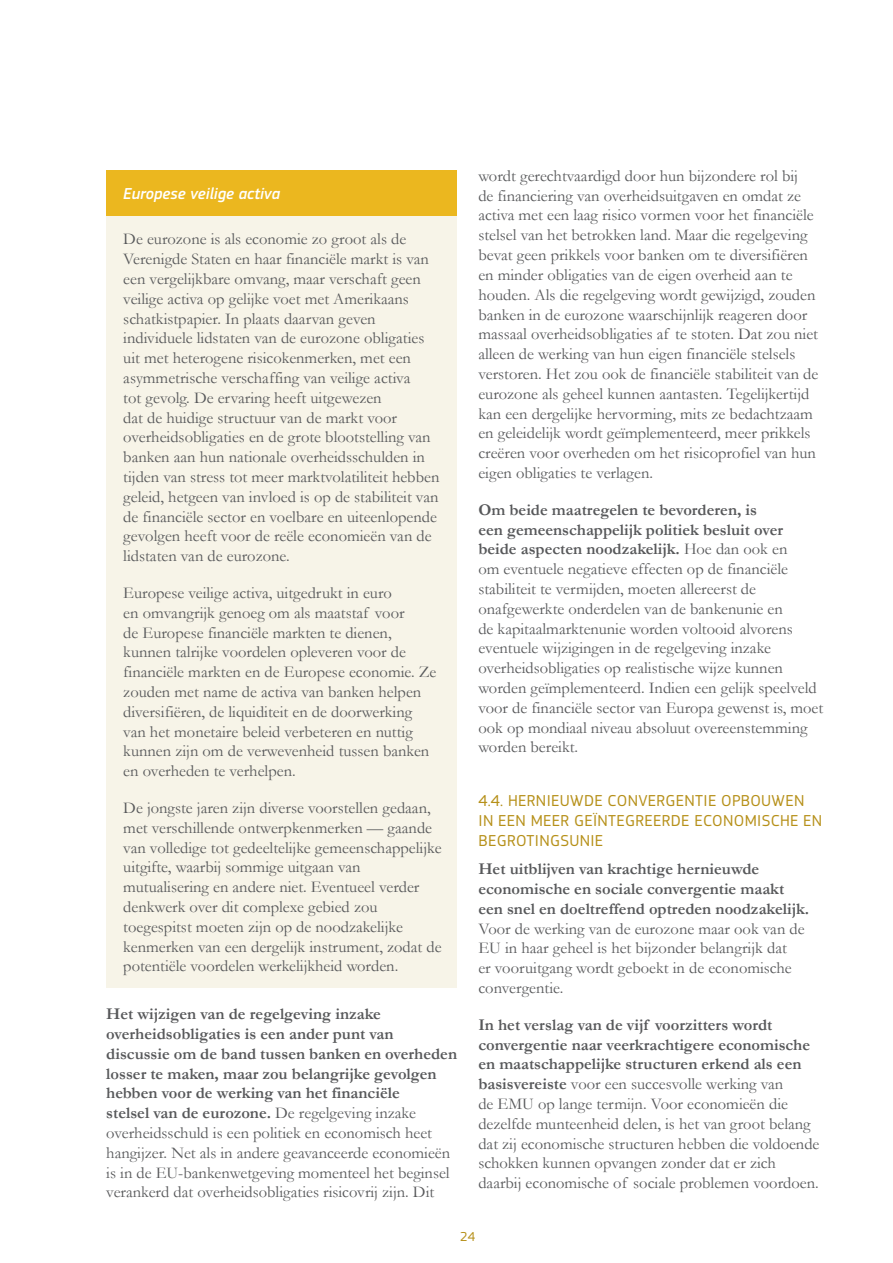
<style>
.page{position:relative;width:893px;height:1263px;background:#fff}
.page>*{position:absolute;margin:0;border:0;box-sizing:border-box;transform-origin:0 0}
.body_text{font:16.5px/19.8px "Garamond";color:#57585a}
.body_text-2{font:700 16.5px/19.8px "Garamond";color:#57585a}
.sub_title{font:16.5px/19.8px "EC Square Sans Pro";letter-spacing:.02em;color:#b69019}
.header_row_table{font:italic 500 16.5px "EC Square Sans Pro";color:#fff;scale:.96 1}
.t1{font:13.5px "EC Square Sans Pro";color:#b69019}
.s1{font-weight:400}
.s2{font-weight:700}
</style>
<div class="page">
<div style="left:106px;top:170px;width:351px;height:46px;background:#ebb71f"></div>
<div style="left:106px;top:216px;width:351px;height:772px;background:#f7f4e8"></div>
<p class="header_row_table" style="left:123px;top:184px;width:165px">Europese veilige activa</p>
<p class="body_text" style="left:123px;top:229px;width:318px">De eurozone is als economie zo groot als de Verenigde Staten en haar financiële markt is van een vergelijkbare omvang, maar verschaft geen veilige activa op gelijke voet met Amerikaans schatkistpapier. In plaats daarvan geven individuele lidstaten van de eurozone obligaties uit met heterogene risicokenmerken, met een asymmetrische verschaffing van veilige activa<br>tot gevolg. De ervaring heeft uitgewezen<br>dat de huidige structuur van de markt voor overheidsobligaties en de grote blootstelling van banken aan hun nationale overheidsschulden in tijden van stress tot meer marktvolatiliteit hebben geleid, hetgeen van invloed is op de stabiliteit van de financiële sector en voelbare en uiteenlopende gevolgen heeft voor de reële economieën van de lidstaten van de eurozone.</p>
<p class="body_text" style="left:123px;top:582px;width:315px">Europese veilige activa, uitgedrukt in euro<br>en omvangrijk genoeg om als maatstaf voor<br>de Europese financiële markten te dienen, kunnen talrijke voordelen opleveren voor de financiële markten en de Europese economie. Ze zouden met name de activa van banken helpen diversifiëren, de liquiditeit en de doorwerking van het monetaire beleid verbeteren en nuttig kunnen zijn om de verwevenheid tussen banken en overheden te verhelpen.</p>
<p class="body_text" style="left:123px;top:797px;width:320px">De jongste jaren zijn diverse voorstellen gedaan, met verschillende ontwerpkenmerken — gaande van volledige tot gedeeltelijke gemeenschappelijke uitgifte, waarbij sommige uitgaan van mutualisering en andere niet. Eventueel verder denkwerk over dit complexe gebied zou toegespitst moeten zijn op de noodzakelijke kenmerken van een dergelijk instrument, zodat de potentiële voordelen werkelijkheid worden.</p>
<p class="body_text-2" style="left:106px;top:1004px;width:352px">Het wijzigen van de regelgeving inzake overheidsobligaties is een ander punt van discussie om de band tussen banken en overheden losser te maken, maar zou belangrijke gevolgen hebben voor de werking van het financiële<br>stelsel van de eurozone. <span class="s1">De regelgeving inzake overheidsschuld is een politiek en economisch heet hangijzer. Net als in andere geavanceerde economieën is in de EU-bankenwetgeving momenteel het beginsel verankerd dat overheidsobligaties risicovrij zijn. Dit</span></p>
<p class="body_text" style="left:478px;top:165px;width:341px">wordt gerechtvaardigd door hun bijzondere rol bij<br>de financiering van overheidsuitgaven en omdat ze activa met een laag risico vormen voor het financiële stelsel van het betrokken land. Maar die regelgeving bevat geen prikkels voor banken om te diversifiëren en minder obligaties van de eigen overheid aan te houden. Als die regelgeving wordt gewijzigd, zouden banken in de eurozone waarschijnlijk reageren door massaal overheidsobligaties af te stoten. Dat zou niet alleen de werking van hun eigen financiële stelsels verstoren. Het zou ook de financiële stabiliteit van de eurozone als geheel kunnen aantasten. Tegelijkertijd kan een dergelijke hervorming, mits ze bedachtzaam en geleidelijk wordt geïmplementeerd, meer prikkels creëren voor overheden om het risicoprofiel van hun eigen obligaties te verlagen.</p>
<p class="body_text" style="left:478px;top:499px;width:346px"><span class="s2">Om beide maatregelen te bevorderen, is<br>een gemeenschappelijk politiek besluit over beide aspecten noodzakelijk.</span> Hoe dan ook en<br>om eventuele negatieve effecten op de financiële stabiliteit te vermijden, moeten allereerst de onafgewerkte onderdelen van de bankenunie en<br>de kapitaalmarktenunie worden voltooid alvorens eventuele wijzigingen in de regelgeving inzake overheidsobligaties op realistische wijze kunnen worden geïmplementeerd. Indien een gelijk speelveld voor de financiële sector van Europa gewenst is, moet ook op mondiaal niveau absoluut overeenstemming worden bereikt.</p>
<p class="sub_title" style="left:478px;top:791px;width:345px">4.4. HERNIEUWDE CONVERGENTIE OPBOUWEN<br>IN EEN MEER GEÏNTEGREERDE ECONOMISCHE EN<br>BEGROTINGSUNIE</p>
<p class="body_text" style="left:478px;top:858px;width:332px"><span class="s2">Het uitblijven van krachtige hernieuwde economische en sociale convergentie maakt een snel en doeltreffend optreden noodzakelijk.<br></span>Voor de werking van de eurozone maar ook van de EU in haar geheel is het bijzonder belangrijk dat<br>er vooruitgang wordt geboekt in de economische convergentie.</p>
<p class="body_text" style="left:478px;top:1014px;width:343px"><span class="s2">In het verslag van de vijf voorzitters wordt convergentie naar veerkrachtigere economische en maatschappelijke structuren erkend als een basisvereiste</span> voor een succesvolle werking van<br>de EMU op lange termijn. Voor economieën die dezelfde munteenheid delen, is het van groot belang dat zij economische structuren hebben die voldoende schokken kunnen opvangen zonder dat er zich daarbij economische of sociale problemen voordoen.</p>
<p class="t1" style="left:460px;top:1229px;width:17px">24</p>
</div>
